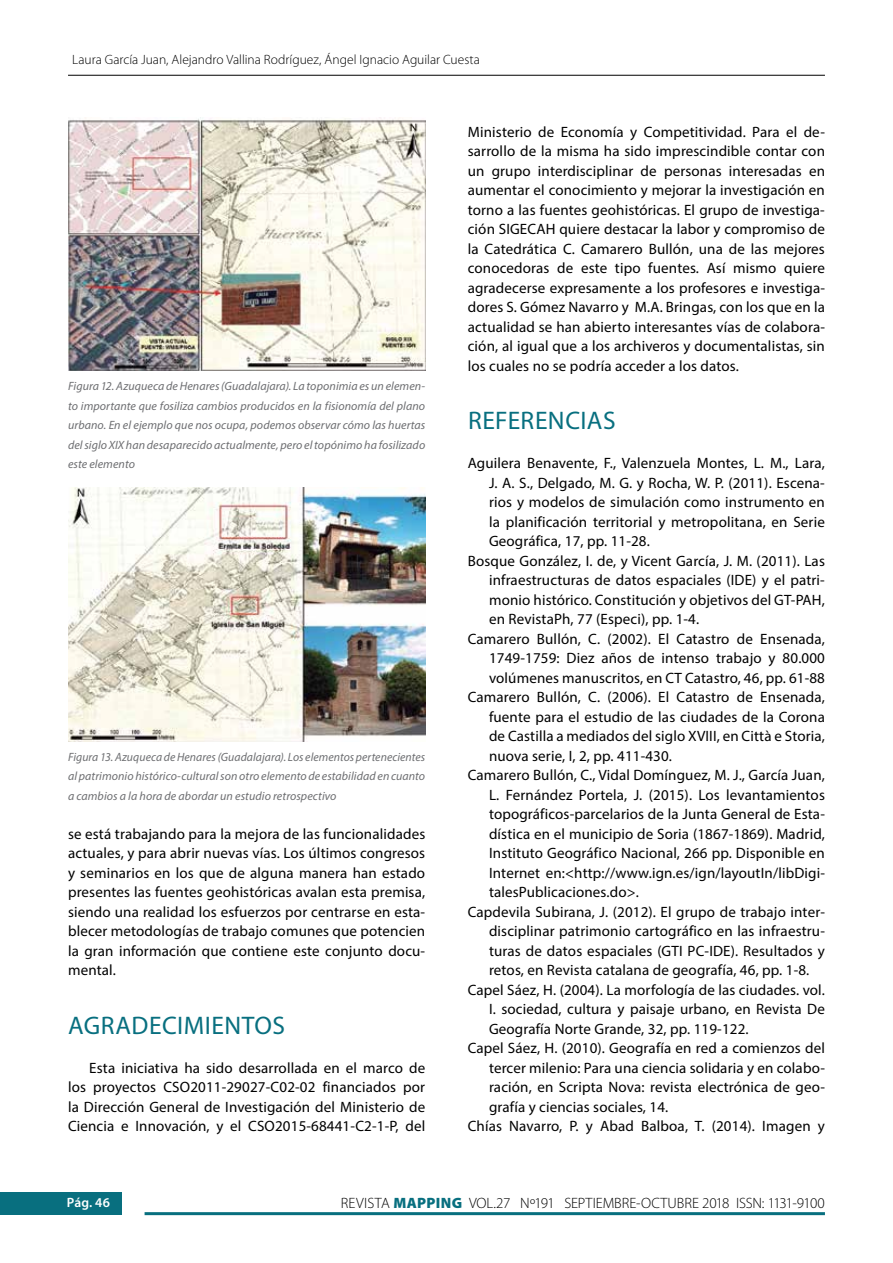
<style>
.page{position:relative;width:893px;height:1263px;background:#fff}
.page>*{position:absolute;margin:0;border:0;box-sizing:border-box;transform-origin:0 0}
.t1{font:25.5px "Myriad Pro";letter-spacing:.015em;color:#086f7f}
.t2{font:15px/19.5px "Myriad Pro";letter-spacing:.01em;color:#000;text-align:justify}
.t3{font:300 15px "Myriad Pro";letter-spacing:-.005em;color:#000}
.t4{font:300 13.5px "Myriad Pro";color:#000}
.t5{font:600 13.5px "Myriad Pro";color:#fff}
.t6{font:italic 12px/19.5px "Myriad Pro";letter-spacing:.005em;color:#6d6e71;text-align:justify}
.s1{font-weight:900;color:#086f7f}
</style>
<div class="page">
<div style="left:0;top:1193px;width:121px;height:22px;background:#086f7f"></div>
<hr style="left:145px;top:1212px;width:680px;height:3px;background:#086f7f">
<hr style="left:68px;top:75px;width:757px;height:1px;background:#000">
<img style="left:68px;top:117px;width:357px;height:253px">
<img style="left:68px;top:488px;width:357px;height:253px">
<p class="t4" style="left:72px;top:53px;width:409px">Laura García Juan, Alejandro Vallina Rodríguez, Ángel Ignacio Aguilar Cuesta</p>
<p class="t6" style="left:68px;top:376px;width:359px">Figura 12. Azuqueca de Henares (Guadalajara). La toponimia es un elemen&shy;to importante que fosiliza cambios producidos en la fisionomía del plano urbano. En el ejemplo que nos ocupa, podemos observar cómo las huertas del siglo XIX han desaparecido actualmente, pero el topónimo ha fosilizado este elemento</p>
<p class="t6" style="left:68px;top:747px;width:359px">Figura 13. Azuqueca de Henares (Guadalajara). Los elementos pertenecientes al patrimonio histórico-cultural son otro elemento de estabilidad en cuanto a cambios a la hora de abordar un estudio retrospectivo</p>
<p class="t2" style="left:68px;top:823px;width:359px">se está trabajando para la mejora de las funcionalidades actuales, y para abrir nuevas vías. Los últimos congresos y seminarios en los que de alguna manera han estado presentes las fuentes geohistóricas avalan esta premisa, siendo una realidad los esfuerzos por centrarse en esta&shy;blecer metodologías de trabajo comunes que potencien la gran información que contiene este conjunto docu&shy;mental.</p>
<h1 class="t1" style="left:68px;top:1009px;width:218px">AGRADECIMIENTOS</h1>
<p class="t2" style="left:68px;top:1057px;width:359px;text-indent:21px">Esta iniciativa ha sido desarrollada en el marco de los proyectos CSO2011-29027-C02-02 financiados por la Dirección General de Investigación del Ministerio de Ciencia e Innovación, y el CSO2015-68441-C2-1-P, del</p>
<p class="t2" style="left:468px;top:121px;width:359px">Ministerio de Economía y Competitividad. Para el de&shy;sarrollo de la misma ha sido imprescindible contar con un grupo interdisciplinar de personas interesadas en aumentar el conocimiento y mejorar la investigación en torno a las fuentes geohistóricas. El grupo de investiga&shy;ción SIGECAH quiere destacar la labor y compromiso de la Catedrática C. Camarero Bullón, una de las mejores conocedoras de este tipo fuentes. Así mismo quiere agradecerse expresamente a los profesores e investiga&shy;dores S. Gómez Navarro y M.A. Bringas, con los que en la actualidad se han abierto interesantes vías de colabora&shy;ción, al igual que a los archiveros y documentalistas, sin los cuales no se podría acceder a los datos.</p>
<h1 class="t1" style="left:468px;top:405px;width:149px">REFERENCIAS</h1>
<p class="t2" style="left:468px;top:453px;width:359px">Aguilera Benavente, F., Valenzuela Montes, L. M., Lara,</p>
<p class="t2" style="left:489px;top:472px;width:337px">J. A. S., Delgado, M. G. y Rocha, W. P. (2011). Escena-</p>
<p class="t2" style="left:489px;top:492px;width:337px">rios y modelos de simulación como instrumento en</p>
<p class="t2" style="left:489px;top:511px;width:337px">la planificación territorial y metropolitana, en Serie</p>
<p class="t2" style="left:489px;top:531px;width:162px">Geográfica, 17, pp. 11-28.</p>
<p class="t2" style="left:468px;top:550px;width:359px">Bosque González, I. de, y Vicent García, J. M. (2011). Las</p>
<p class="t2" style="left:489px;top:570px;width:337px">infraestructuras de datos espaciales (IDE) y el patri-</p>
<p class="t2" style="left:489px;top:589px;width:337px">monio histórico. Constitución y objetivos del GT-PAH,</p>
<p class="t2" style="left:489px;top:609px;width:212px">en RevistaPh, 77 (Especi), pp. 1-4.</p>
<p class="t2" style="left:468px;top:628px;width:359px">Camarero Bullón, C. (2002). El Catastro de Ensenada,</p>
<p class="t2" style="left:489px;top:648px;width:337px">1749-1759: Diez años de intenso trabajo y 80.000</p>
<p class="t2" style="left:489px;top:667px;width:337px">volúmenes manuscritos, en CT Catastro, 46, pp. 61-88</p>
<p class="t2" style="left:468px;top:687px;width:359px">Camarero Bullón, C. (2006). El Catastro de Ensenada,</p>
<p class="t2" style="left:489px;top:706px;width:337px">fuente para el estudio de las ciudades de la Corona</p>
<p class="t2" style="left:489px;top:726px;width:337px">de Castilla a mediados del siglo XVIII, en Città e Storia,</p>
<p class="t2" style="left:489px;top:745px;width:185px">nuova serie, I, 2, pp. 411-430.</p>
<p class="t2" style="left:468px;top:765px;width:359px">Camarero Bullón, C., Vidal Domínguez, M. J., García Juan,</p>
<p class="t2" style="left:489px;top:784px;width:337px">L. Fernández Portela, J. (2015). Los levantamientos</p>
<p class="t2" style="left:489px;top:804px;width:337px">topográficos-parcelarios de la Junta General de Esta-</p>
<p class="t2" style="left:489px;top:823px;width:337px">dística en el municipio de Soria (1867-1869). Madrid,</p>
<p class="t2" style="left:489px;top:843px;width:337px">Instituto Geográfico Nacional, 266 pp. Disponible en</p>
<p class="t2" style="left:489px;top:862px;width:337px">Internet en:&lt;http://www.ign.es/ign/layoutIn/libDigi-</p>
<p class="t2" style="left:489px;top:882px;width:151px">talesPublicaciones.do&gt;.</p>
<p class="t2" style="left:468px;top:901px;width:359px">Capdevila Subirana, J. (2012). El grupo de trabajo inter-</p>
<p class="t2" style="left:489px;top:921px;width:337px">disciplinar patrimonio cartográfico en las infraestru-</p>
<p class="t2" style="left:489px;top:940px;width:337px">turas de datos espaciales (GTI PC-IDE). Resultados y</p>
<p class="t2" style="left:489px;top:960px;width:322px">retos, en Revista catalana de geografía, 46, pp. 1-8.</p>
<p class="t2" style="left:468px;top:979px;width:359px">Capel Sáez, H. (2004). La morfología de las ciudades. vol.</p>
<p class="t2" style="left:489px;top:999px;width:337px">I. sociedad, cultura y paisaje urbano, en Revista De</p>
<p class="t2" style="left:489px;top:1018px;width:261px">Geografía Norte Grande, 32, pp. 119-122.</p>
<p class="t2" style="left:468px;top:1038px;width:359px">Capel Sáez, H. (2010). Geografía en red a comienzos del</p>
<p class="t2" style="left:489px;top:1057px;width:337px">tercer milenio: Para una ciencia solidaria y en colabo-</p>
<p class="t2" style="left:489px;top:1077px;width:337px">ración, en Scripta Nova: revista electrónica de geo-</p>
<p class="t2" style="left:489px;top:1096px;width:181px">grafía y ciencias sociales, 14.</p>
<p class="t2" style="left:468px;top:1116px;width:359px">Chías Navarro, P. y Abad Balboa, T. (2014). Imagen y</p>
<p class="t5" style="left:67px;top:1195px;width:44px">Pág. 46</p>
<p class="t3" style="left:341px;top:1195px;width:486px">REVISTA <span class="s1">MAPPING</span> VOL.27 Nº191 SEPTIEMBRE-OCTUBRE 2018 ISSN: 1131-9100</p>
</div>
